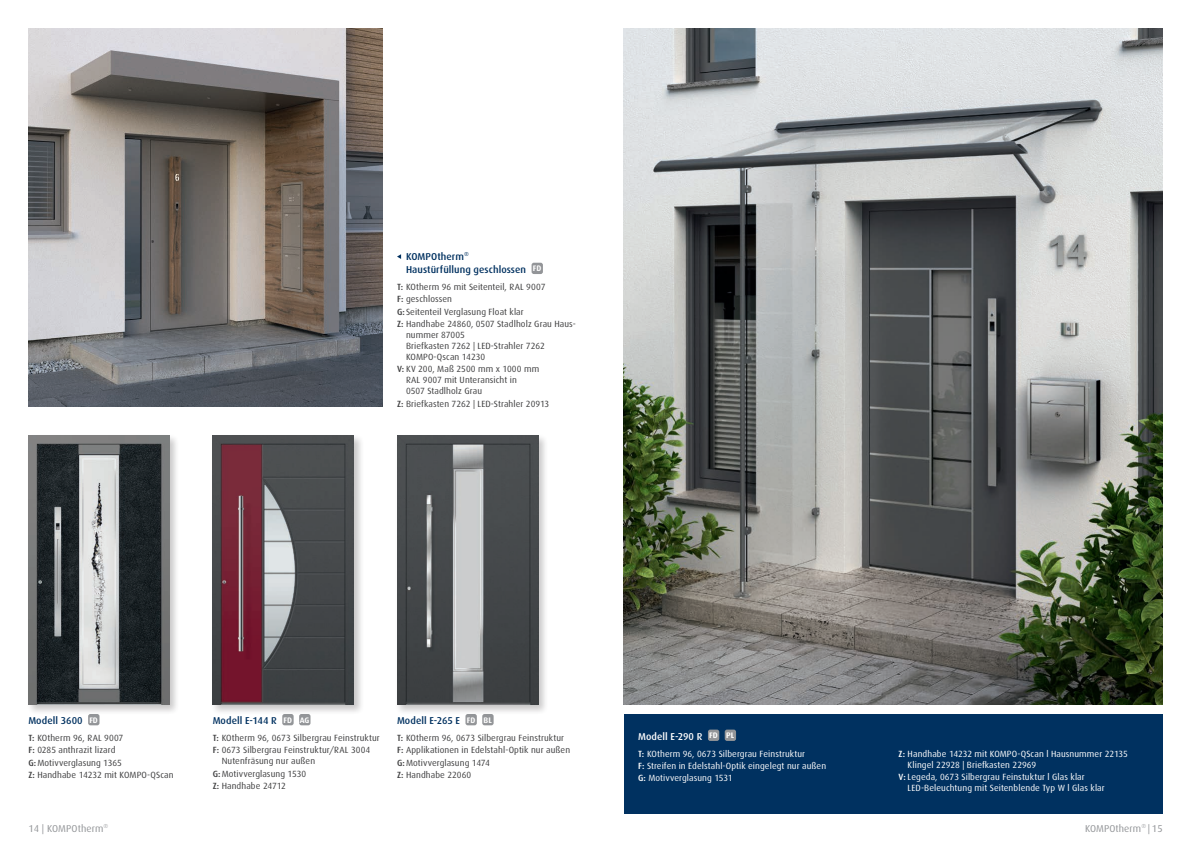
<style>
.page{position:relative;width:1191px;height:842px;background:#fff}
.page>*{position:absolute;margin:0;border:0;box-sizing:border-box;transform-origin:0 0}
.t1{font:500 10px/13.3px "Dax";letter-spacing:.005em;color:#003160}
.t2{font:10px "Dax";letter-spacing:.01em;color:#939598}
.t3{font:500 10px "Dax";letter-spacing:.005em;color:#fff}
.t4{font:9px/12.4px "Dax";letter-spacing:.01em;color:#3e3e3f}
.t5{font:9px/12.4px "Dax";letter-spacing:.01em;color:#fff}
.s1{font-weight:500}
</style>
<div class="page">
<img style="left:28px;top:28px;width:355px;height:379px">
<img style="left:624px;top:28px;width:538px;height:676px">
<div style="left:26px;top:433px;width:154px;height:282px;background:#231f20;opacity:.25"></div>
<img style="left:28px;top:435px;width:141px;height:269px">
<div style="left:210px;top:433px;width:154px;height:282px;background:#231f20;opacity:.25"></div>
<img style="left:213px;top:435px;width:141px;height:269px">
<div style="left:395px;top:433px;width:153px;height:282px;background:#231f20;opacity:.25"></div>
<img style="left:397px;top:435px;width:141px;height:269px">
<svg style="left:397px;top:254px;width:4px;height:5px"></svg>
<div style="left:531px;top:263px;width:12px;height:11px;background:#939598;border-radius:2px"></div>
<div style="left:88px;top:714px;width:11px;height:11px;background:#939598;border-radius:2px"></div>
<div style="left:282px;top:714px;width:12px;height:11px;background:#939598;border-radius:2px"></div>
<div style="left:299px;top:714px;width:11px;height:11px;background:#939598;border-radius:2px"></div>
<div style="left:465px;top:714px;width:12px;height:11px;background:#939598;border-radius:2px"></div>
<div style="left:482px;top:714px;width:11px;height:11px;background:#939598;border-radius:2px"></div>
<div style="left:624px;top:714px;width:538px;height:100px;background:#003160"></div>
<div style="left:708px;top:730px;width:11px;height:11px;background:#939598;border-radius:2px"></div>
<div style="left:724px;top:730px;width:12px;height:11px;background:#939598;border-radius:2px"></div>
<p class="t1" style="left:406px;top:250px;width:137px">KOMPOtherm<sup>®<br></sup>Haustürfüllung geschlossen <sup>FD</sup></p>
<p class="t4" style="left:397px;top:280px;width:180px"><span class="s1">T:</span> KOtherm 96 mit Seitenteil, RAL 9007<br><span class="s1">F:</span> geschlossen<br><span class="s1">G:</span> Seitenteil Verglasung Float klar<br><span class="s1">Z:</span> Handhabe 24860, 0507 Stadlholz Grau Haus-</p>
<p class="t4" style="left:406px;top:329px;width:140px;line-height:11px">nummer 87005<br>Briefkasten 7262 | LED-Strahler 7262<br>KOMPO-Qscan 14230</p>
<p class="t4" style="left:406px;top:364px;width:135px;line-height:11px;text-indent:-9px"><span class="s1">V:</span> KV 200, Maß 2500 mm x 1000 mm<br>RAL 9007 mit Unteransicht in<br>0507 Stadlholz Grau</p>
<p class="t4" style="left:397px;top:398px;width:154px"><span class="s1">Z:</span> Briefkasten 7262 | LED-Strahler 20913</p>
<p class="t1" style="left:28px;top:714px;width:71px">Modell 3600 <sup>FD</sup></p>
<p class="t4" style="left:28px;top:732px;width:147px"><span class="s1">T:</span> KOtherm 96, RAL 9007<br><span class="s1">F:</span> 0285 anthrazit lizard<br><span class="s1">G:</span>Motivverglasung 1365<br><span class="s1">Z:</span> Handhabe 14232 mit KOMPO-QScan</p>
<p class="t1" style="left:213px;top:714px;width:98px">Modell E-144 R <sup>FD</sup> <sup>AG</sup></p>
<p class="t4" style="left:213px;top:732px;width:169px"><span class="s1">T:</span> KOtherm 96, 0673 Silbergrau Feinstruktur<br><span class="s1">F:</span> 0673 Silbergrau Feinstruktur/RAL 3004</p>
<p class="t4" style="left:213px;top:755px;width:104px;text-indent:9px">Nutenfräsung nur außen<br><span class="s1">G:</span>Motivverglasung 1530<br><span class="s1">Z:</span> Handhabe 24712</p>
<p class="t1" style="left:397px;top:714px;width:96px">Modell E-265 E <sup>FD</sup> <sup>BL</sup></p>
<p class="t4" style="left:397px;top:732px;width:175px"><span class="s1">T:</span> KOtherm 96, 0673 Silbergrau Feinstruktur <span class="s1">F:</span> Applikationen in Edelstahl-Optik nur außen <span class="s1">G:</span>Motivverglasung 1474<br><span class="s1">Z:</span> Handhabe 22060</p>
<p class="t3" style="left:638px;top:731px;width:98px">Modell E-290 R <sup>FD</sup> <sup>PL</sup></p>
<p class="t5" style="left:638px;top:747px;width:190px"><span class="s1">T:</span> KOtherm 96, 0673 Silbergrau Feinstruktur<br><span class="s1">F:</span> Streifen in Edelstahl-Optik eingelegt nur außen<br><span class="s1">G:</span> Motivverglasung 1531</p>
<p class="t5" style="left:907px;top:748px;width:222px;line-height:11px;text-indent:-9px"><span class="s1">Z:</span> Handhabe 14232 mit KOMPO-QScan l Hausnummer 22135<br>Klingel 22928 | Briefkasten 22969</p>
<p class="t5" style="left:907px;top:771px;width:199px;line-height:11px;text-indent:-9px"><span class="s1">V:</span> Legeda, 0673 Silbergrau Feinstuktur l Glas klar<br>LED-Beleuchtung mit Seitenblende Typ W l Glas klar</p>
<p class="t2" style="left:28px;top:823px;width:82px">14 | KOMPOtherm<sup>®</sup></p>
<p class="t2" style="left:1085px;top:823px;width:79px">KOMPOtherm<sup>®</sup> | 15</p>
</div>
